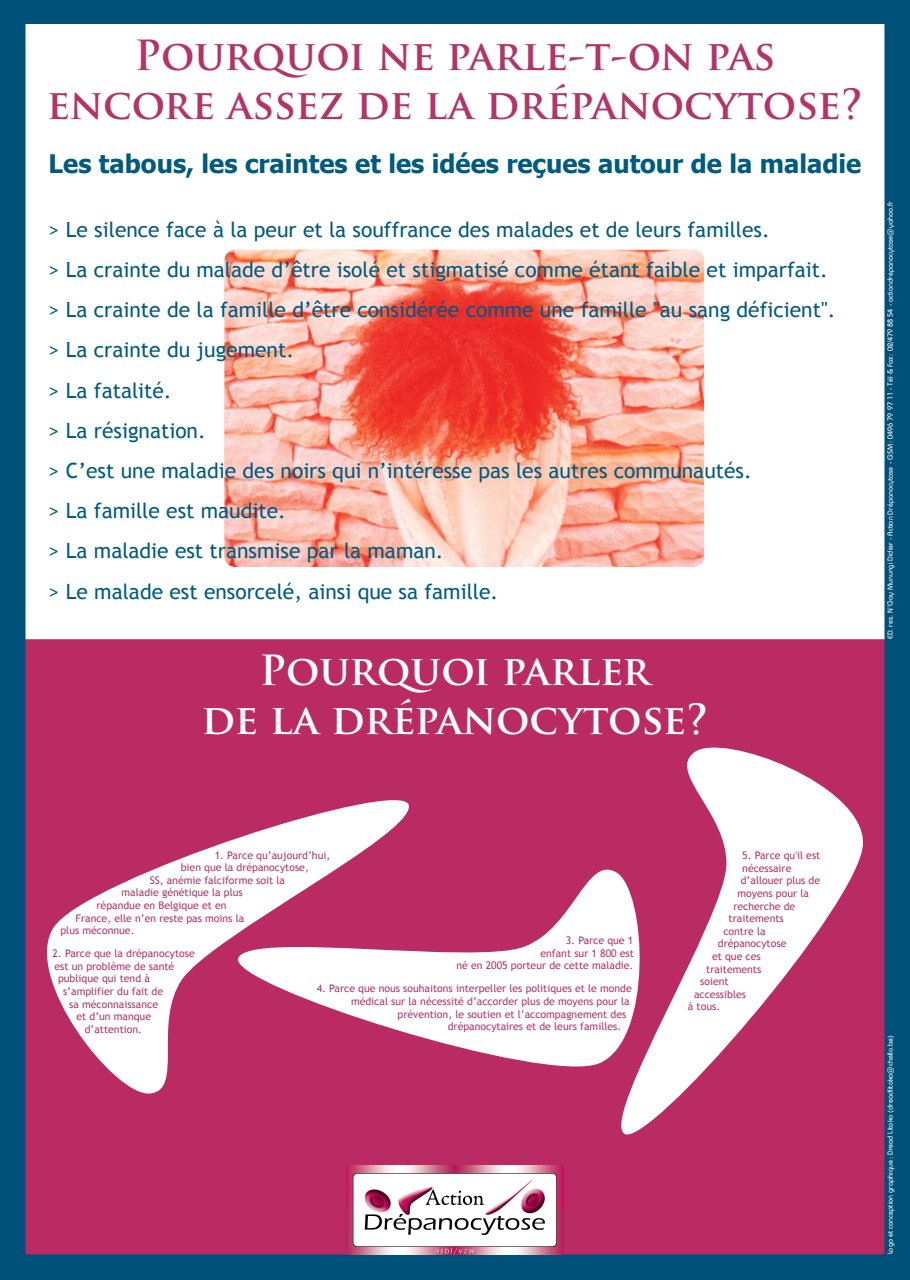
<style>
.page{position:relative;width:910px;height:1280px;background:#005179}
.page>*{position:absolute;margin:0;border:0;box-sizing:border-box;transform-origin:0 0}
.t1{font:700 40.5px/48.6px "Trajan Pro";letter-spacing:-.005em;color:#b33568;text-align:center}
.t2{font:700 40.5px/48.6px "Trajan Pro";color:#fff;text-align:center}
.t3{font:700 25.5px "Tahoma";color:#005b7f}
.t4{font:21px/40.2px "Trebuchet MS";color:#005b7f}
.t5{font:10.5px/12.6px "Trebuchet MS";color:#b33568;text-align:right}
.t6{font:500 7.5px "Bauhaus IT Cby BT";color:#fff}
</style>
<div class="page">
<div style="left:26px;top:639px;width:858px;height:615px;background:#b92b62"></div>
<div style="left:26px;top:24px;width:858px;height:615px;background:#fff"></div>
<img style="left:224px;top:249px;width:480px;height:318px">
<img style="left:347px;top:1165px;width:216px;height:89px">
<svg style="left:621px;top:747px;width:242px;height:388px"></svg>
<svg style="left:415px;top:855px;width:239px;height:230px;fill:#fff"></svg>
<svg style="left:22px;top:776px;width:393px;height:320px"></svg>
<h1 class="t1" style="left:47px;top:32px;width:817px">Pourquoi ne parle-t-on pas encore assez de la drépanocytose?</h1>
<h2 class="t3" style="left:49px;top:146px;width:814px">Les tabous, les craintes et les idées reçues autour de la maladie</h2>
<p class="t4" style="left:49px;top:209px;width:788px">&gt; Le silence face à la peur et la souffrance des malades et de leurs familles.<br>&gt; La crainte du malade d’être isolé et stigmatisé comme étant faible et imparfait. &gt; La crainte de la famille d’être considérée comme une famille "au sang déficient". &gt; La crainte du jugement.<br>&gt; La fatalité.<br>&gt; La résignation.<br>&gt; C’est une maladie des noirs qui n’intéresse pas les autres communautés.<br>&gt; La famille est maudite.<br>&gt; La maladie est transmise par la maman.<br>&gt; Le malade est ensorcelé, ainsi que sa famille.</p>
<h1 class="t2" style="left:202px;top:647px;width:508px">Pourquoi parler<br>de la drépanocytose?</h1>
<p class="t6" style="left:886px;top:639px;width:440px;rotate:-90deg">ED. res. N’Gay Munungi Didier - Action Drépanocytose - GSM : 0496 79 97 11 - Tél &amp; Fax : 02/479 88 54 - actiondrepanocytose@yahoo.fr</p>
<p class="t5" style="left:215px;top:849px;width:117px">1. Parce qu’aujourd’hui,</p>
<p class="t5" style="left:181px;top:861px;width:130px">bien que la drépanocytose,</p>
<p class="t5" style="left:150px;top:874px;width:137px">SS, anémie falciforme soit la</p>
<p class="t5" style="left:121px;top:886px;width:123px">maladie génétique la plus</p>
<p class="t5" style="left:97px;top:899px;width:131px">répandue en Belgique et en</p>
<p class="t5" style="left:76px;top:912px;width:170px">France, elle n’en reste pas moins la</p>
<p class="t5" style="left:60px;top:924px;width:76px">plus méconnue.</p>
<p class="t5" style="left:52px;top:947px;width:144px">2. Parce que la drépanocytose</p>
<p class="t5" style="left:54px;top:960px;width:121px">est un problème de santé</p>
<p class="t5" style="left:58px;top:972px;width:93px">publique qui tend à</p>
<p class="t5" style="left:63px;top:985px;width:102px">s’amplifier du fait de</p>
<p class="t5" style="left:69px;top:998px;width:90px">sa méconnaissance</p>
<p class="t5" style="left:76px;top:1010px;width:76px">et d’un manque</p>
<p class="t5" style="left:85px;top:1023px;width:59px">d’attention.</p>
<p class="t5" style="left:456px;top:934px;width:179px">3. Parce que 1<br>enfant sur 1 800 est<br>né en 2005 porteur de cette maladie.</p>
<p class="t5" style="left:317px;top:982px;width:317px">4. Parce que nous souhaitons interpeller les politiques et le monde</p>
<p class="t5" style="left:351px;top:995px;width:280px">médical sur la nécessité d’accorder plus de moyens pour la</p>
<p class="t5" style="left:398px;top:1008px;width:230px">prévention, le soutien et l’accompagnement des</p>
<p class="t5" style="left:448px;top:1020px;width:175px">drépanocytaires et de leurs familles.</p>
<p class="t5" style="left:742px;top:849px;width:80px">5. Parce qu'il est</p>
<p class="t5" style="left:742px;top:862px;width:51px">nécessaire</p>
<p class="t5" style="left:741px;top:874px;width:81px">d’allouer plus de</p>
<p class="t5" style="left:738px;top:887px;width:73px">moyens pour la</p>
<p class="t5" style="left:733px;top:900px;width:63px">recherche de</p>
<p class="t5" style="left:729px;top:912px;width:57px">traitements</p>
<p class="t5" style="left:723px;top:925px;width:44px">contre la</p>
<p class="t5" style="left:718px;top:937px;width:70px">drépanocytose</p>
<p class="t5" style="left:712px;top:950px;width:50px">et que ces</p>
<p class="t5" style="left:706px;top:963px;width:57px">traitements</p>
<p class="t5" style="left:700px;top:975px;width:30px">soient</p>
<p class="t5" style="left:694px;top:988px;width:54px">accessibles</p>
<p class="t5" style="left:688px;top:1000px;width:34px">à tous.</p>
<p class="t6" style="left:886px;top:1254px;width:221px;rotate:-90deg">Logo et conception graphique : Dread Litoko (dreadlitoko@chello.be)</p>
</div>
